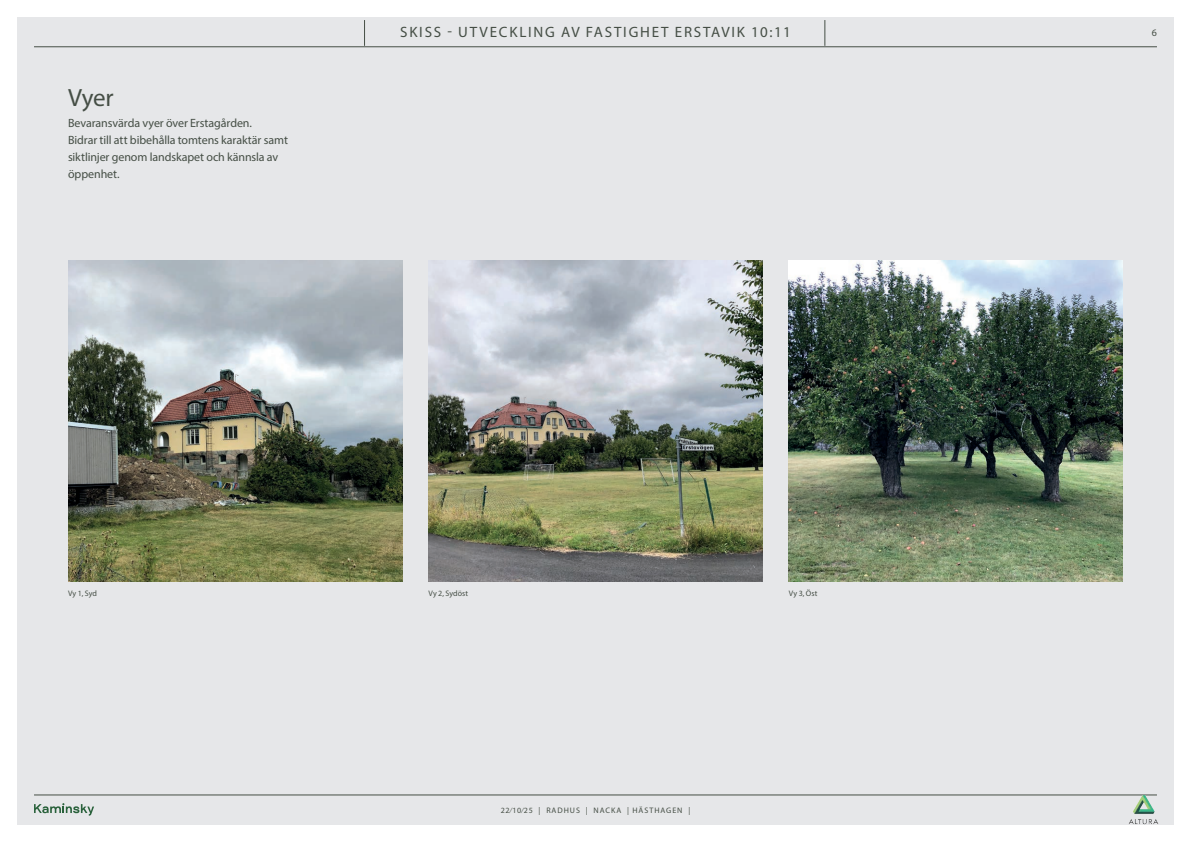
<style>
.page{position:relative;width:1191px;height:842px;background:#fff}
.page>*{position:absolute;margin:0;border:0;box-sizing:border-box;transform-origin:0 0}
.t1{font:25px "Myriad Pro";color:#454e45}
.t2{font:15px "Myriad Pro";letter-spacing:.12em;color:#454e45}
.t3{font:12px/17px "Myriad Pro";letter-spacing:-.01em;color:#454e45}
.t4{font:10px "Myriad Pro";color:#454e45}
.t5{font:8px "Myriad Pro";letter-spacing:.105em;color:#454e45}
.t6{font:8px "Myriad Pro";letter-spacing:.01em;color:#454e45}
</style>
<div class="page">
<div style="left:17px;top:17px;width:1157px;height:808px;background:#e6e7e9"></div>
<svg style="left:34px;top:803px;width:60px;height:13px"></svg>
<img style="left:68px;top:260px;width:334px;height:322px">
<img style="left:428px;top:260px;width:334px;height:322px">
<img style="left:789px;top:260px;width:334px;height:322px">
<hr style="left:34px;top:795px;width:1123px;height:1px;background:#454e45">
<hr style="left:34px;top:47px;width:1123px;height:1px;background:#454e45">
<svg style="left:364px;top:20px;width:1px;height:26px"></svg>
<svg style="left:824px;top:20px;width:1px;height:26px"></svg>
<img style="left:1127px;top:794px;width:32px;height:31px">
<h1 class="t1" style="left:68px;top:83px;width:47px">Vyer</h1>
<p class="t3" style="left:68px;top:115px;width:221px">Bevaransvärda vyer över Erstagården.<br>Bidrar till att bibehålla tomtens karaktär samt siktlinjer genom landskapet och kännsla av öppenhet.</p>
<p class="t2" style="left:400px;top:23px;width:392px">SKISS - UTVECKLING AV FASTIGHET ERSTAVIK 10:11</p>
<p class="t4" style="left:1151px;top:27px;width:7px">6</p>
<p class="t5" style="left:68px;top:589px;width:30px">Vy 1, Syd</p>
<p class="t6" style="left:428px;top:589px;width:41px">Vy 2, Sydöst</p>
<p class="t5" style="left:789px;top:589px;width:30px">Vy 3, Öst</p>
<p class="t5" style="left:501px;top:805px;width:191px">22⁄10⁄25 | RADHUS | NACKA | HÄSTHAGEN |</p>
</div>
